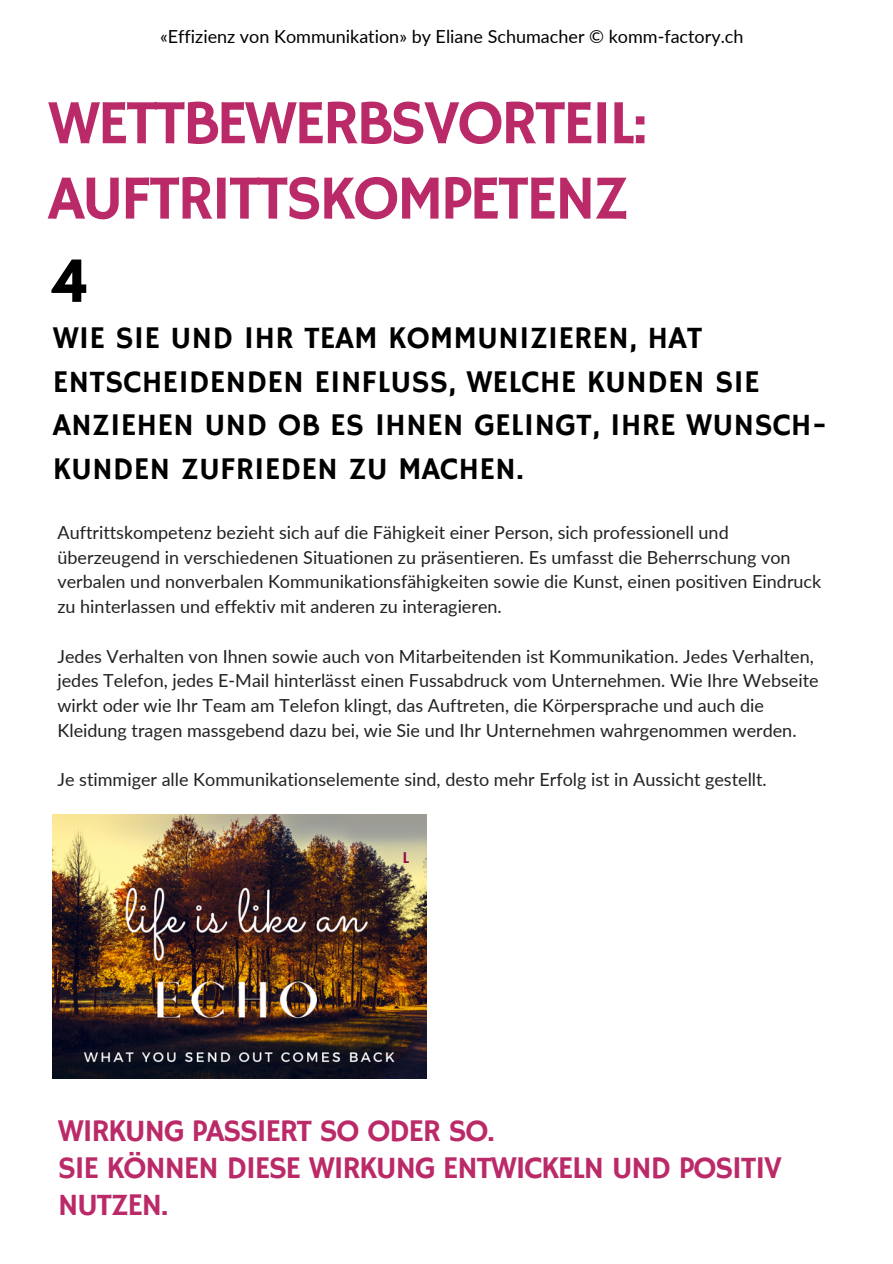
<style>
.page{position:relative;width:893px;height:1264px;background:#fff}
.page>*{position:absolute;margin:0;border:0;box-sizing:border-box;transform-origin:0 0}
.t1{font:63px/75.3px "Hammersmith One";letter-spacing:-.05em;color:#bb2a68}
.t2{font:700 51.3px "League Spartan";color:#000}
.t3{font:31.5px/43.8px "Hammersmith One";color:#000}
.t4{font:31.5px/37px "Hammersmith One";letter-spacing:-.05em;color:#bb2a68}
.t5{font:18px/24.8px "Lato";color:#222}
.t6{font:18px "Lato";color:#000}
.t7{font:16.5px "Hammersmith One";color:#940d49}
</style>
<div class="page">
<img style="left:53px;top:815px;width:373px;height:263px">
<p class="t6" style="left:160px;top:25px;width:585px">«Effizienz von Kommunikation» by Eliane Schumacher © komm-factory.ch</p>
<p class="t1" style="left:48px;top:88px;width:601px">WETTBEWERBSVORTEIL:<br>AUFTRITTSKOMPETENZ</p>
<p class="t2" style="left:53px;top:256px;width:36px">4</p>
<p class="t3" style="left:53px;top:317px;width:776px">WIE SIE UND IHR TEAM KOMMUNIZIEREN, HAT ENTSCHEIDENDEN EINFLUSS, WELCHE KUNDEN SIE ANZIEHEN UND OB ES IHNEN GELINGT, IHRE WUNSCH-KUNDEN ZUFRIEDEN ZU MACHEN.</p>
<p class="t5" style="left:57px;top:519px;width:765px">Auftrittskompetenz bezieht sich auf die Fähigkeit einer Person, sich professionell und überzeugend in verschiedenen Situationen zu präsentieren. Es umfasst die Beherrschung von verbalen und nonverbalen Kommunikationsfähigkeiten sowie die Kunst, einen positiven Eindruck zu hinterlassen und effektiv mit anderen zu interagieren.</p>
<p class="t5" style="left:57px;top:643px;width:762px">Jedes Verhalten von Ihnen sowie auch von Mitarbeitenden ist Kommunikation. Jedes Verhalten, jedes Telefon, jedes E-Mail hinterlässt einen Fussabdruck vom Unternehmen. Wie Ihre Webseite wirkt oder wie Ihr Team am Telefon klingt, das Auftreten, die Körpersprache und auch die Kleidung tragen massgebend dazu bei, wie Sie und Ihr Unternehmen wahrgenommen werden.</p>
<p class="t5" style="left:57px;top:767px;width:710px">Je stimmiger alle Kommunikationselemente sind, desto mehr Erfolg ist in Aussicht gestellt.</p>
<p class="t7" style="left:402px;top:848px;width:8px">L</p>
<p class="t4" style="left:58px;top:1113px;width:439px">WIRKUNG PASSIERT SO ODER SO.</p>
<p class="t4" style="left:58px;top:1150px;width:726px">SIE KÖNNEN DIESE WIRKUNG ENTWICKELN UND POSITIV<br>NUTZEN.</p>
</div>
